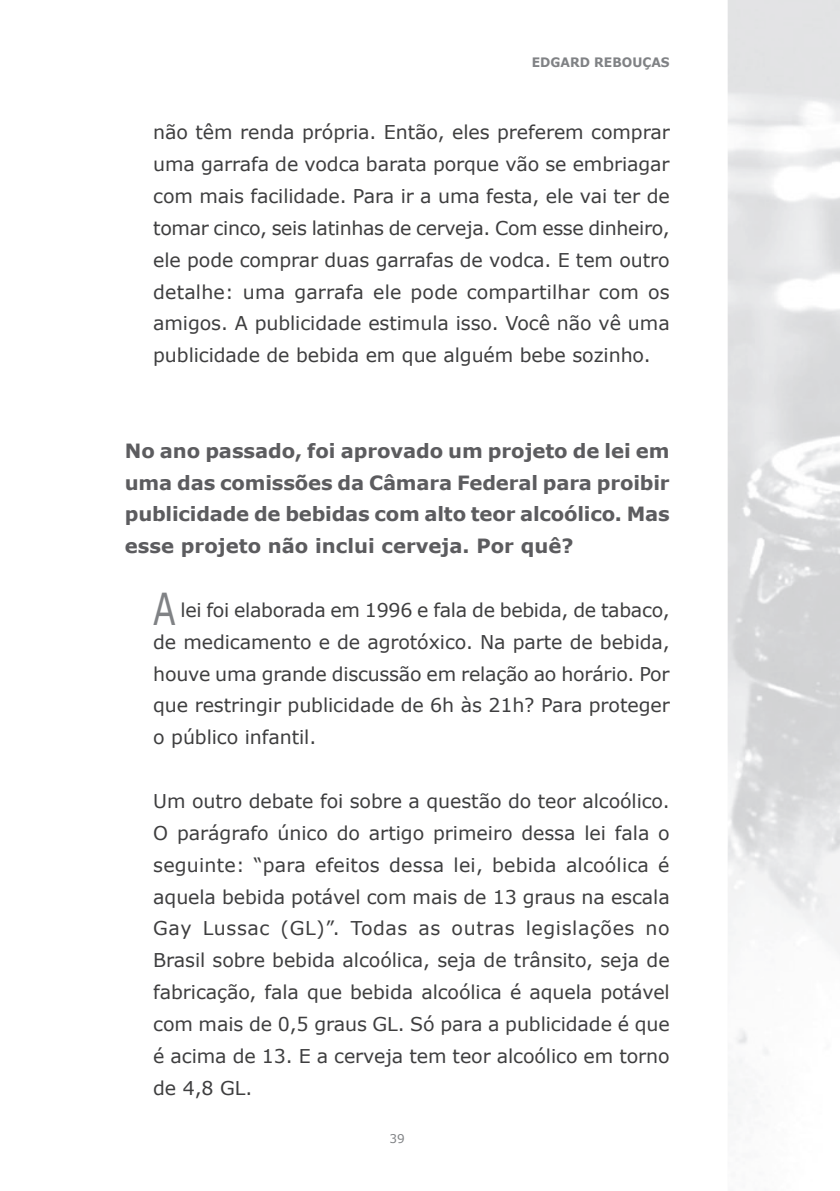
<style>
.page{position:relative;width:840px;height:1191px;background:#fff}
.page>*{position:absolute;margin:0;border:0;box-sizing:border-box;transform-origin:0 0}
.Texto_1{font:44px "Verdana";color:#808285;scale:.75 1}
.Subtitulo{font:700 19.6px/31.8px "Verdana";color:#5c5c5f;text-align:justify}
.Texto_1-2{font:19px/31.8px "Verdana";letter-spacing:-.005em;color:#3e3e3f;text-align:justify}
.t1{font:700 13px "Verdana";color:#808285;scale:.95 1}
.t2{font:12px "Verdana";color:#808285}
</style>
<div class="page">
<svg style="left:727px;top:0;width:112px;height:1124px"></svg>
<p class="t1" style="left:531px;top:54px;width:20px">Edgard</p>
<p class="t1" style="left:594px;top:54px;width:21px">Rebouças</p>
<p class="Texto_1-2" style="left:153px;top:116px;width:518px">não têm renda própria. Então, eles preferem comprar uma garrafa de vodca barata porque vão se embriagar com mais facilidade. Para ir a uma festa, ele vai ter de tomar cinco, seis latinhas de cerveja. Com esse dinheiro, ele pode comprar duas garrafas de vodca. E tem outro detalhe: uma garrafa ele pode compartilhar com os amigos. A publicidade estimula isso. Você não vê uma publicidade de bebida em que alguém bebe sozinho.</p>
<p class="Subtitulo" style="left:125px;top:434px;width:546px">No ano passado, foi aprovado um projeto de lei em uma das comissões da Câmara Federal para proibir publicidade de bebidas com alto teor alcoólico. Mas esse projeto não inclui cerveja. Por quê?</p>
<p class="Texto_1" style="left:153px;top:581px;width:32px">A</p>
<p class="Texto_1-2" style="left:153px;top:593px;width:518px;text-indent:27px">lei foi elaborada em 1996 e fala de bebida, de tabaco, de medicamento e de agrotóxico. Na parte de bebida, houve uma grande discussão em relação ao horário. Por que restringir publicidade de 6h às 21h? Para proteger o público infantil.</p>
<p class="Texto_1-2" style="left:153px;top:784px;width:518px">Um outro debate foi sobre a questão do teor alcoólico.<br>O parágrafo único do artigo primeiro dessa lei fala o seguinte: “para efeitos dessa lei, bebida alcoólica é aquela bebida potável com mais de 13 graus na escala Gay Lussac (GL)”. Todas as outras legislações no Brasil sobre bebida alcoólica, seja de trânsito, seja de fabricação, fala que bebida alcoólica é aquela potável com mais de 0,5 graus GL. Só para a publicidade é que é acima de 13. E a cerveja tem teor alcoólico em torno de 4,8 GL.</p>
<p class="t2" style="left:389px;top:1131px;width:17px">39</p>
</div>
